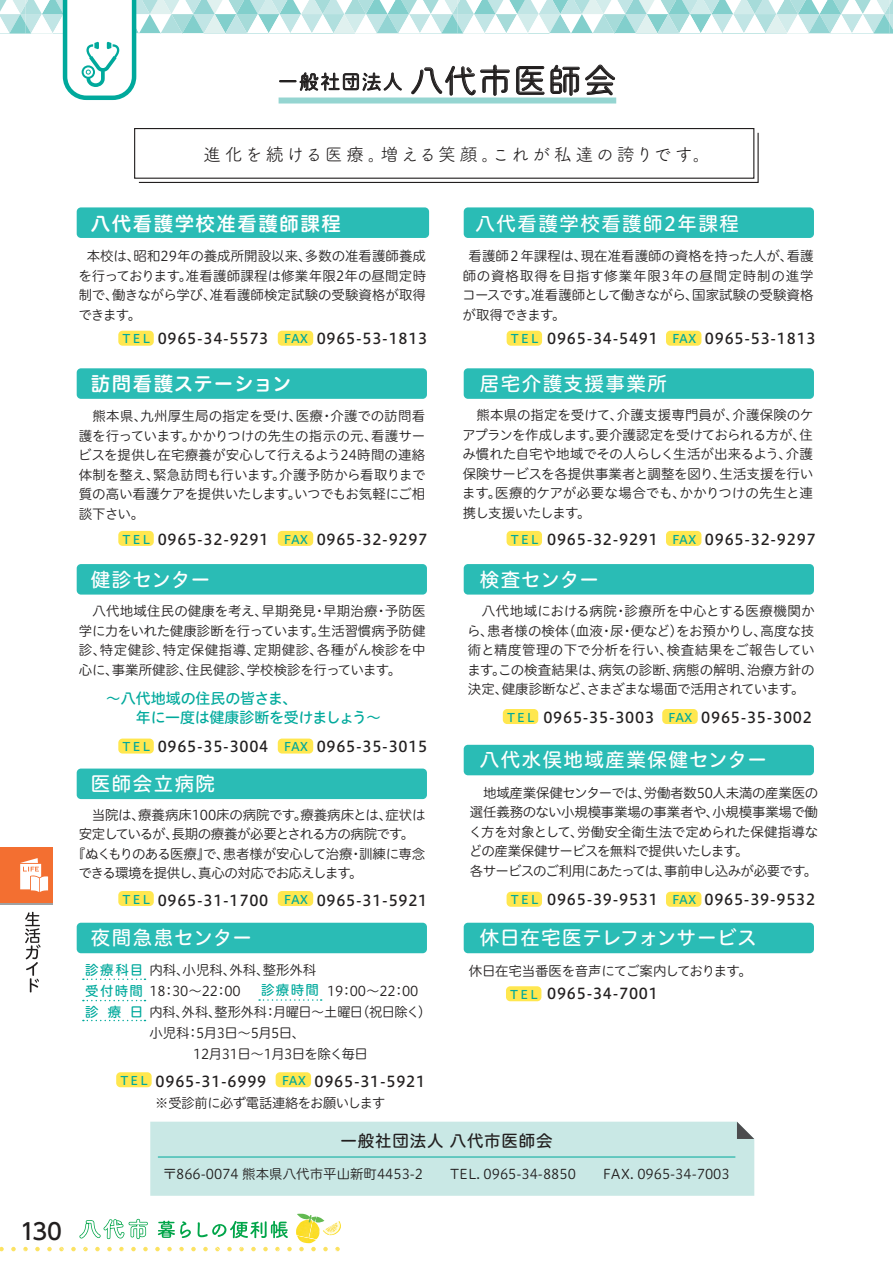
<style>
.page{position:relative;width:893px;height:1263px;background:#fff}
.page>*{position:absolute;margin:0;border:0;box-sizing:border-box;transform-origin:0 0}
.t1{font:500 22.5px "UD Shin Go Pr 6";color:#221f1f}
.t2{font:19.5px "Hiragino UD Sans R Std W5";letter-spacing:.075em;color:#fff}
.t3{font:19.5px "Hiragino UD Sans R Std W5";letter-spacing:.035em;color:#fff}
.t4{font:19.5px "Hiragino UD Sans R Std W6";letter-spacing:.075em;color:#fff}
.t5{font:19.5px "Kinuta Maru Maru GB Sr Std N R";letter-spacing:.08em;color:#221f1f}
.t6{font:19.5px "Hiragino UD Sans R Std W6";letter-spacing:.035em;color:#fff}
.t7{font:19.5px "Hiragino UD Sans R Std W5";letter-spacing:.055em;color:#fff}
.t8{font:18px "Tsuku A Rd Gothic Std R";letter-spacing:.14em;color:#221f1f}
.t9{font:16.5px "Hiragino UD Sans R Std W5";letter-spacing:.05em;color:#221f1f}
.t10{font:15px "Hiragino UD Sans Std W5";letter-spacing:.05em;color:#221f1f}
.t11{font:15px/19.5px "Hiragino UD Sans R Std W5";letter-spacing:-.015em;color:#00a99c}
.t12{font:13.5px/19.5px "Hiragino UD Sans R Std W3";letter-spacing:-.02em;color:#221f1f;text-align:justify}
.t13{font:13.5px "Hiragino UD Sans R Std W3";color:#221f1f}
.t14{font:13.5px "Hiragino UD Sans R Std W3";letter-spacing:-.06em;color:#221f1f}
.t15{font:13.5px "Hiragino UD Sans R Std W3";letter-spacing:-.05em;color:#221f1f}
.t16{font:13.5px "Hiragino UD Sans R Std W3";letter-spacing:-.045em;color:#221f1f}
.t17{font:13.5px "Hiragino UD Sans R Std W3";letter-spacing:-.04em;color:#221f1f}
.t18{font:13.5px "Hiragino UD Sans R Std W5";color:#00a99c}
.t19{font:12px "Hiragino UD Sans Std W5";letter-spacing:-.16em;color:#00a99c}
.s1{font-size:33px}
.s2{font-size:12px;color:#00a99c}
.s3{font-family:"Hiragino UD Sans R Std W5";color:#00a99c}
.s4{font-family:"Koz Go Pr 6 N"}
</style>
<div class="page">
<svg style="left:0;top:0;width:893px;height:34px"></svg>
<div style="left:150px;top:1122px;width:604px;height:74px;background:#c9e8e5"></div>
<div style="left:77px;top:207px;width:352px;height:31px;background:#2abcb5;border-radius:4px"></div>
<div style="left:464px;top:207px;width:350px;height:31px;background:#2abcb5;border-radius:4px"></div>
<div style="left:77px;top:368px;width:350px;height:31px;background:#2abcb5;border-radius:4px"></div>
<div style="left:77px;top:564px;width:350px;height:31px;background:#2abcb5;border-radius:4px"></div>
<div style="left:77px;top:768px;width:350px;height:31px;background:#2abcb5;border-radius:4px"></div>
<div style="left:77px;top:923px;width:350px;height:30px;background:#2abcb5;border-radius:4px"></div>
<div style="left:464px;top:745px;width:350px;height:30px;background:#2abcb5;border-radius:4px"></div>
<div style="left:464px;top:923px;width:350px;height:30px;background:#2abcb5;border-radius:4px"></div>
<div style="left:464px;top:564px;width:350px;height:31px;background:#2abcb5;border-radius:4px"></div>
<div style="left:464px;top:368px;width:350px;height:31px;background:#2abcb5;border-radius:4px"></div>
<hr style="left:158px;top:1156px;width:577px;height:1px;background:#00a99c">
<div style="left:118px;top:331px;width:36px;height:15px;background:#ffe74f;border-radius:4px"></div>
<div style="left:278px;top:331px;width:35px;height:15px;background:#ffe74f;border-radius:4px"></div>
<div style="left:118px;top:531px;width:36px;height:15px;background:#ffe74f;border-radius:4px"></div>
<div style="left:278px;top:531px;width:35px;height:15px;background:#ffe74f;border-radius:4px"></div>
<div style="left:507px;top:531px;width:35px;height:15px;background:#ffe74f;border-radius:4px"></div>
<div style="left:666px;top:531px;width:35px;height:15px;background:#ffe74f;border-radius:4px"></div>
<div style="left:118px;top:738px;width:36px;height:15px;background:#ffe74f;border-radius:4px"></div>
<div style="left:278px;top:738px;width:35px;height:15px;background:#ffe74f;border-radius:4px"></div>
<div style="left:503px;top:709px;width:35px;height:15px;background:#ffe74f;border-radius:4px"></div>
<div style="left:662px;top:709px;width:36px;height:15px;background:#ffe74f;border-radius:4px"></div>
<div style="left:118px;top:891px;width:36px;height:15px;background:#ffe74f;border-radius:4px"></div>
<div style="left:278px;top:891px;width:35px;height:15px;background:#ffe74f;border-radius:4px"></div>
<div style="left:507px;top:892px;width:35px;height:15px;background:#ffe74f;border-radius:4px"></div>
<div style="left:666px;top:892px;width:35px;height:15px;background:#ffe74f;border-radius:4px"></div>
<div style="left:506px;top:986px;width:35px;height:15px;background:#ffe74f;border-radius:4px"></div>
<div style="left:507px;top:331px;width:35px;height:15px;background:#ffe74f;border-radius:4px"></div>
<div style="left:666px;top:331px;width:35px;height:15px;background:#ffe74f;border-radius:4px"></div>
<div style="left:116px;top:1072px;width:36px;height:15px;background:#ffe74f;border-radius:4px"></div>
<div style="left:276px;top:1072px;width:35px;height:15px;background:#ffe74f;border-radius:4px"></div>
<svg style="left:83px;top:978px;width:62px;height:2px"></svg>
<svg style="left:83px;top:1000px;width:62px;height:1px"></svg>
<svg style="left:83px;top:1020px;width:62px;height:1px"></svg>
<svg style="left:259px;top:999px;width:63px;height:2px"></svg>
<svg style="left:138px;top:132px;width:621px;height:51px"></svg>
<div style="left:134px;top:128px;width:620px;height:51px;border:1px solid #221f1f"></div>
<svg style="left:279px;top:72px;width:123px;height:19px"></svg>
<svg style="left:411px;top:64px;width:99px;height:32px"></svg>
<svg style="left:516px;top:66px;width:28px;height:29px"></svg>
<svg style="left:551px;top:64px;width:64px;height:32px"></svg>
<svg style="left:63px;top:0;width:73px;height:100px"></svg>
<div style="left:279px;top:98px;width:337px;height:6px;background:#95d5d1"></div>
<svg style="left:0;top:1213px;width:341px;height:38px"></svg>
<div style="left:0;top:847px;width:53px;height:56px;background:#f36f31"></div>
<svg style="left:25px;top:911px;width:16px;height:82px"></svg>
<hr style="left:0;top:903px;width:53px;height:1px;background:#9fa1a3">
<svg style="left:20px;top:858px;width:28px;height:34px"></svg>
<h2 class="t5" style="left:278px;top:73px;width:340px">一般社団法人<span class="s1">八代市医師会</span></h2>
<h3 class="t8" style="left:203px;top:145px;width:509px">進化を続ける医療。増える笑顔。これが私達の誇りです。</h3>
<h1 class="t1" style="left:20px;top:1220px;width:44px">130</h1>
<h2 class="t4" style="left:91px;top:214px;width:252px">八代看護学校准看護師課程</h2>
<p class="t12" style="left:78px;top:246px;width:349px;text-indent:8px">本校は、昭和29年の養成所開設以来、多数の准看護師養成を行っております。准看護師課程は修業年限2年の昼間定時制で、働きながら学び、准看護師検定試験の受験資格が取得できます。</p>
<p class="t10" style="left:121px;top:331px;width:308px"><span class="s2">ＴＥＬ</span> 0965-34-5573 <span class="s2">FAX</span> 0965-53-1813</p>
<h2 class="t6" style="left:91px;top:375px;width:202px">訪問看護ステーション</h2>
<p class="t12" style="left:78px;top:406px;width:349px">　熊本県、九州厚生局の指定を受け、医療・介護での訪問看護を行っています。かかりつけの先生の指示の元、看護サービスを提供し在宅療養が安心して行えるよう24時間の連絡体制を整え、緊急訪問も行います。介護予防から看取りまで質の高い看護ケアを提供いたします。いつでもお気軽にご相談下さい。</p>
<p class="t19" style="left:121px;top:533px;width:34px">ＴＥＬ</p>
<p class="t10" style="left:284px;top:532px;width:145px"><span class="s2">FAX</span> 0965-32-9297</p>
<p class="t10" style="left:158px;top:532px;width:112px">0965-32-9291</p>
<h2 class="t2" style="left:91px;top:570px;width:121px">健診センター</h2>
<p class="t12" style="left:79px;top:601px;width:348px">　八代地域住民の健康を考え、早期発見・早期治療・予防医学に力をいれた健康診断を行っています。生活習慣病予防健診、特定健診、特定保健指導、定期健診、各種がん検診を中心に、事業所健診、住民健診、学校検診を行っています。</p>
<p class="t11" style="left:106px;top:688px;width:277px">～八代地域の住民の皆さま、<br>　　年に一度は健康診断を受けましょう～</p>
<p class="t19" style="left:121px;top:741px;width:34px">ＴＥＬ</p>
<p class="t10" style="left:284px;top:739px;width:145px"><span class="s2">FAX</span> 0965-35-3015</p>
<p class="t10" style="left:158px;top:739px;width:112px">0965-35-3004</p>
<h2 class="t2" style="left:91px;top:774px;width:126px">医師会立病院</h2>
<p class="t12" style="left:79px;top:805px;width:348px">　当院は、療養病床100床の病院です。療養病床とは、症状は</p>
<p class="t14" style="left:79px;top:827px;width:337px">安定しているが、長期の療養が必要とされる方の病院です。</p>
<p class="t15" style="left:72px;top:847px;width:355px">『ぬくもりのある医療』で、患者様が安心して治療・訓練に専念</p>
<p class="t14" style="left:78px;top:866px;width:286px">できる環境を提供し、真心の対応でお応えします。</p>
<p class="t19" style="left:121px;top:893px;width:34px">ＴＥＬ</p>
<p class="t10" style="left:284px;top:893px;width:145px"><span class="s2">FAX</span> 0965-31-5921</p>
<p class="t10" style="left:158px;top:893px;width:112px">0965-31-1700</p>
<h2 class="t7" style="left:91px;top:928px;width:163px">夜間急患センター</h2>
<p class="t12" style="left:85px;top:960px;width:233px"><span class="s3">診療科目</span>内科、小児科、外科、整形外科</p>
<p class="t12" style="left:149px;top:981px;width:93px">18：30～22：00</p>
<p class="t12" style="left:85px;top:1002px;width:348px"><span class="s3">診 療 日</span>内科、外科、整形外科：月曜日～土曜日（祝日除く）</p>
<p class="t17" style="left:149px;top:1026px;width:157px">小児科：5月3日～5月5日、</p>
<p class="t16" style="left:149px;top:1047px;width:220px">　　　 12月31日～1月3日を除く毎日</p>
<p class="t19" style="left:118px;top:1074px;width:34px">ＴＥＬ</p>
<p class="t10" style="left:282px;top:1074px;width:145px"><span class="s2">FAX</span> 0965-31-5921</p>
<p class="t18" style="left:85px;top:984px;width:59px">受付時間</p>
<p class="t12" style="left:261px;top:981px;width:159px"><span class="s3">診療時間</span> 19：00～22：00</p>
<p class="t10" style="left:156px;top:1074px;width:112px">0965-31-6999</p>
<p class="t12" style="left:155px;top:1093px;width:232px"><span class="s4">※</span>受診前に必ず電話連絡をお願いします</p>
<h2 class="t2" style="left:476px;top:214px;width:265px">八代看護学校看護師2年課程</h2>
<p class="t12" style="left:462px;top:246px;width:353px;text-indent:6px">看護師２年課程は、現在准看護師の資格を持った人が、看護師の資格取得を目指す修業年限3年の昼間定時制の進学コースです。准看護師として働きながら、国家試験の受験資格が取得できます。</p>
<p class="t10" style="left:509px;top:331px;width:308px"><span class="s2">ＴＥＬ</span> 0965-34-5491 <span class="s2">FAX</span> 0965-53-1813</p>
<h2 class="t2" style="left:480px;top:374px;width:189px">居宅介護支援事業所</h2>
<p class="t12" style="left:462px;top:405px;width:353px">　熊本県の指定を受けて、介護支援専門員が、介護保険のケアプランを作成します。要介護認定を受けておられる方が、住み慣れた自宅や地域でその人らしく生活が出来るよう、介護保険サービスを各提供事業者と調整を図り、生活支援を行います。医療的ケアが必要な場合でも、かかりつけの先生と連携し支援いたします。</p>
<p class="t19" style="left:509px;top:533px;width:34px">ＴＥＬ</p>
<p class="t10" style="left:672px;top:532px;width:145px"><span class="s2">FAX</span> 0965-32-9297</p>
<p class="t10" style="left:547px;top:532px;width:112px">0965-32-9291</p>
<h2 class="t2" style="left:480px;top:570px;width:121px">検査センター</h2>
<p class="t12" style="left:467px;top:601px;width:349px">　八代地域における病院・診療所を中心とする医療機関から、患者様の検体（血液・尿・便など）をお預かりし、高度な技術と精度管理の下で分析を行い、検査結果をご報告しています。この検査結果は、病気の診断、病態の解明、治療方針の決定、健康診断など、さまざまな場面で活用されています。</p>
<p class="t19" style="left:505px;top:711px;width:34px">ＴＥＬ</p>
<p class="t10" style="left:543px;top:710px;width:286px">0965-35-3003　<span class="s2">FAX</span> 0965-35-3002　</p>
<h2 class="t2" style="left:480px;top:750px;width:289px">八代水俣地域産業保健センター</h2>
<p class="t12" style="left:469px;top:783px;width:351px;text-align:left">　地域産業保健センターでは、労働者数50人未満の産業医の選任義務のない小規模事業場の事業者や、小規模事業場で働く方を対象として、労働安全衛生法で定められた保健指導などの産業保健サービスを無料で提供いたします。<br>各サービスのご利用にあたっては、事前申し込みが必要です。</p>
<p class="t19" style="left:509px;top:894px;width:34px">ＴＥＬ</p>
<p class="t10" style="left:672px;top:892px;width:145px"><span class="s2">FAX</span> 0965-39-9532</p>
<p class="t10" style="left:547px;top:892px;width:112px">0965-39-9531</p>
<h2 class="t3" style="left:480px;top:928px;width:279px">休日在宅医テレフォンサービス</h2>
<p class="t12" style="left:469px;top:961px;width:284px">休日在宅当番医を音声にてご案内しております。</p>
<p class="t10" style="left:508px;top:986px;width:151px"><span class="s2">ＴＥＬ</span> 0965-34-7001</p>
<p class="t9" style="left:340px;top:1132px;width:214px">一般社団法人 八代市医師会</p>
<p class="t13" style="left:163px;top:1167px;width:568px">〒866-0074 熊本県八代市平山新町4453-2　　TEL. 0965-34-8850　　FAX. 0965-34-7003</p>
</div>
